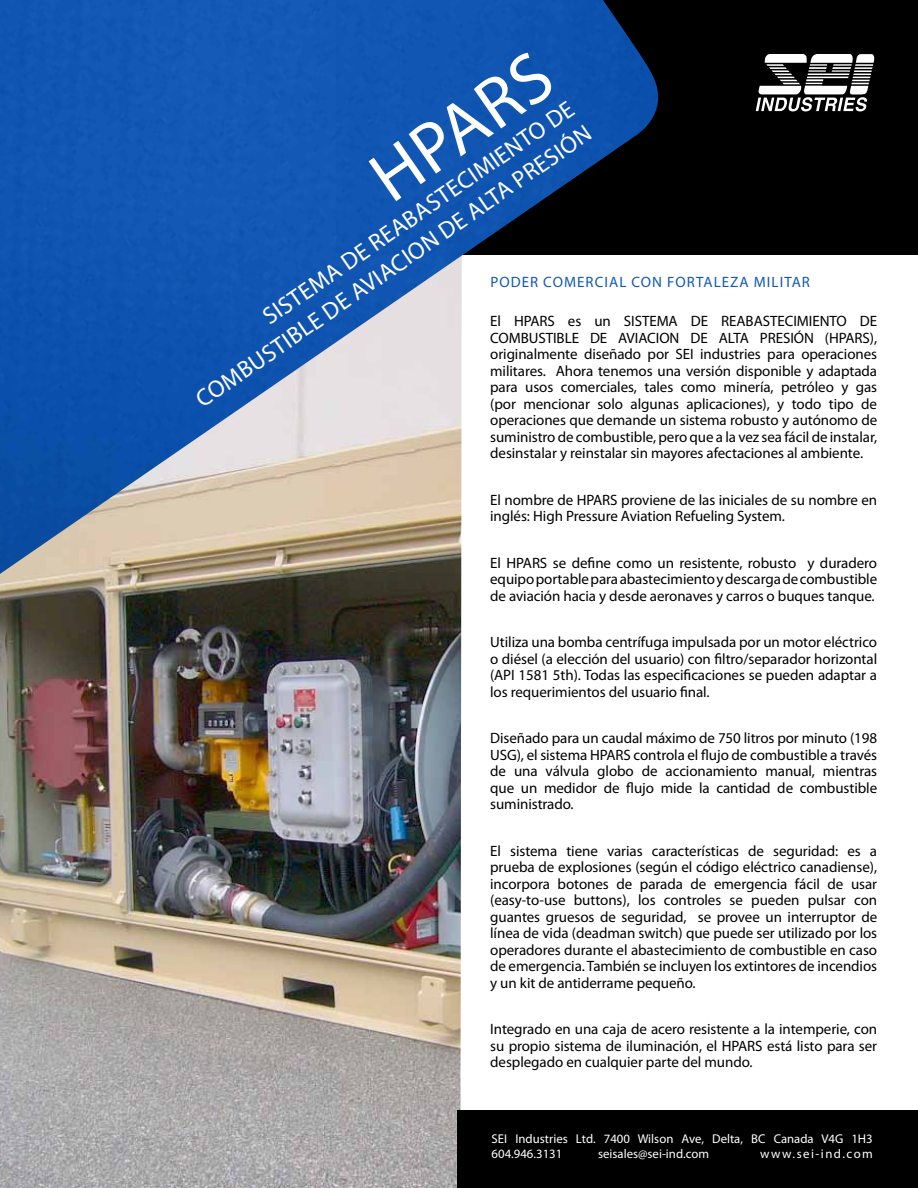
<style>
.page{position:relative;width:918px;height:1188px;background:#fff}
.page>*{position:absolute;margin:0;border:0;box-sizing:border-box;transform-origin:0 0}
.t1{font:72px "Myriad Pro";color:#fff}
.t2{font:24px/29.7px "Myriad Pro";color:#fff;text-align:right}
.t3{font:15px/16.5px "Myriad Pro";letter-spacing:-.005em;color:#000;text-align:justify}
.t4{font:15px "Myriad Pro";letter-spacing:.07em;color:#1159b4}
.t5{font:12.75px/15.3px "Myriad Pro";color:#fff}
.t6{font:12.75px "Myriad Pro";letter-spacing:.115em;color:#fff}
</style>
<div class="page">
<div style="left:336px;top:0;width:582px;height:255px;background:#000"></div>
<img style="left:0;top:574px;width:462px;height:614px">
<svg style="left:756px;top:54px;width:118px;height:57px"></svg>
<img style="left:0;top:0;width:659px;height:574px">
<div style="left:458px;top:1110px;width:460px;height:78px;background:#000"></div>
<h1 class="t1" style="left:352px;top:148px;width:42px;rotate:-35deg">hpars</h1>
<h2 class="t2" style="left:173px;top:366px;width:477px;rotate:-35deg">SISTEMA DE REABASTECIMIENTO DE<br>COMBUSTIBLE DE AVIACION DE ALTA PRESIÓN</h2>
<p class="t4" style="left:490px;top:272px;width:321px">PODER COMERCIAL CON FORTALEZA MILITAR</p>
<p class="t3" style="left:490px;top:313px;width:389px">El HPARS es un SISTEMA DE REABASTECIMIENTO DE COMBUSTIBLE DE AVIACION DE ALTA PRESIÓN (HPARS), originalmente diseñado por SEI industries para operaciones militares. Ahora tenemos una versión disponible y adaptada para usos comerciales, tales como minería, petróleo y gas (por mencionar solo algunas aplicaciones), y todo tipo de operaciones que demande un sistema robusto y autónomo de suministro de combustible, pero que a la vez sea fácil de instalar, desinstalar y reinstalar sin mayores afectaciones al ambiente.</p>
<p class="t3" style="left:490px;top:491px;width:388px">El nombre de HPARS proviene de las iniciales de su nombre en inglés: High Pressure Aviation Refueling System.</p>
<p class="t3" style="left:490px;top:554px;width:389px">El HPARS se define como un resistente, robusto y duradero equipo portable para abastecimiento y descarga de combustible de aviación hacia y desde aeronaves y carros o buques tanque.</p>
<p class="t3" style="left:490px;top:634px;width:389px">Utiliza una bomba centrífuga impulsada por un motor eléctrico o diésel (a elección del usuario) con filtro/separador horizontal (API 1581 5th). Todas las especificaciones se pueden adaptar a los requerimientos del usuario final.</p>
<p class="t3" style="left:490px;top:730px;width:389px">Diseñado para un caudal máximo de 750 litros por minuto (198<br>USG), el sistema HPARS controla el flujo de combustible a través de una válvula globo de accionamiento manual, mientras que un medidor de flujo mide la cantidad de combustible suministrado.</p>
<p class="t3" style="left:490px;top:842px;width:389px">El sistema tiene varias características de seguridad: es a prueba de explosiones (según el código eléctrico canadiense), incorpora botones de parada de emergencia fácil de usar (easy-to-use buttons), los controles se pueden pulsar con guantes gruesos de seguridad, se provee un interruptor de línea de vida (deadman switch) que puede ser utilizado por los operadores durante el abastecimiento de combustible en caso de emergencia. También se incluyen los extintores de incendios y un kit de antiderrame pequeño.</p>
<p class="t3" style="left:490px;top:1021px;width:389px">Integrado en una caja de acero resistente a la intemperie, con su propio sistema de iluminación, el HPARS está listo para ser desplegado en cualquier parte del mundo.</p>
<p class="t5" style="left:492px;top:1131px;width:383px">SEI Industries Ltd. 7400 Wilson Ave, Delta, BC Canada V4G 1H3<br>604.946.3131</p>
<p class="t5" style="left:598px;top:1146px;width:112px">seisales@sei-ind.com</p>
<p class="t6" style="left:760px;top:1146px;width:114px">www.sei-ind.com</p>
</div>
